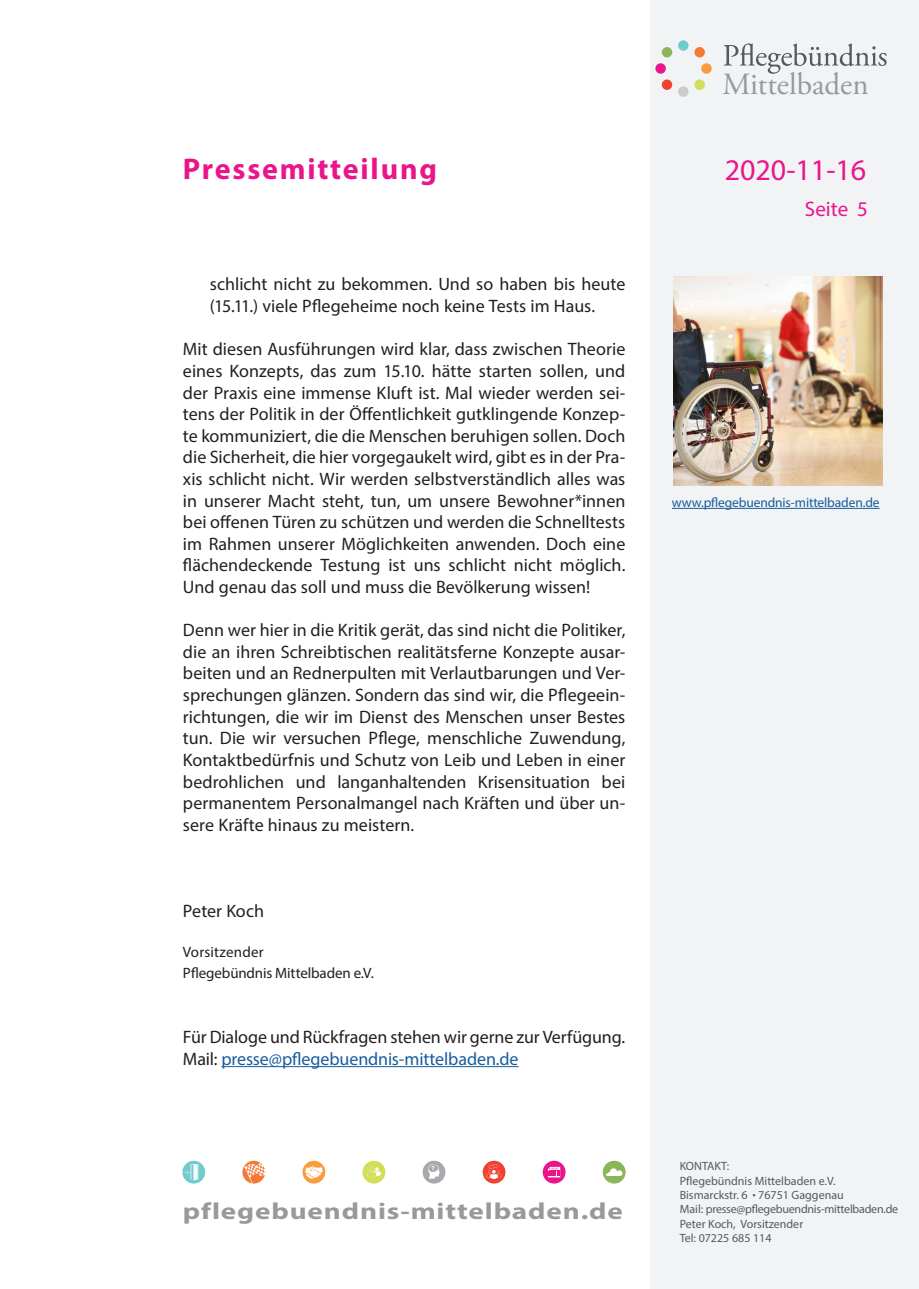
<style>
.page{position:relative;width:919px;height:1289px;background:#fff}
.page>*{position:absolute;margin:0;border:0;box-sizing:border-box;transform-origin:0 0}
.t1{font:30.75px "Adobe Garamond Pro";color:#97999c}
.t2{font:700 30px "Myriad Pro";letter-spacing:.06em;color:#ea148b}
.t3{font:30px "Myriad Pro";color:#ea148b}
.t4{font:700 23.25px "Myriad Pro";letter-spacing:.03em;color:#97999c;scale:1.25 1}
.t5{font:21px "Myriad Pro";color:#ea148b}
.t6{font:18px/21.6px "Myriad Pro";color:#231f20;text-align:justify}
.t7{font:18px "Myriad Pro";letter-spacing:-.005em;color:#175d9e}
.t8{font:15px "Myriad Pro";letter-spacing:-.005em;color:#231f20}
.t9{font:13.5px "Myriad Pro";letter-spacing:-.01em;color:#175d9e}
.t10{font:12px/14.4px "Myriad Pro";color:#57585a}
.s1{color:#231f20}
.s2{font-weight:700}
</style>
<div class="page">
<hr style="left:221px;top:1066px;width:297px;height:1px;background:#175d9e">
<div style="left:651px;top:0;width:267px;height:1288px;background:#f2f3f4"></div>
<div style="left:661px;top:47px;width:11px;height:10px;background:#8ab658;border-radius:50%"></div>
<div style="left:678px;top:40px;width:10px;height:11px;background:#71cbcc;border-radius:50%"></div>
<div style="left:694px;top:47px;width:10px;height:10px;background:#f37937;border-radius:50%"></div>
<div style="left:655px;top:63px;width:10px;height:11px;background:#ea148b;border-radius:50%"></div>
<div style="left:678px;top:86px;width:10px;height:11px;background:#cbccce;border-radius:50%"></div>
<div style="left:701px;top:63px;width:10px;height:11px;background:#f89c3c;border-radius:50%"></div>
<div style="left:694px;top:79px;width:10px;height:11px;background:#d1de58;border-radius:50%"></div>
<div style="left:661px;top:79px;width:11px;height:11px;background:#ef4230;border-radius:50%"></div>
<svg style="left:723px;top:43px;width:163px;height:31px"></svg>
<svg style="left:302px;top:1160px;width:23px;height:23px"></svg>
<svg style="left:305px;top:1166px;width:17px;height:12px"></svg>
<svg style="left:182px;top:1160px;width:23px;height:23px"></svg>
<svg style="left:242px;top:1160px;width:23px;height:23px"></svg>
<svg style="left:482px;top:1160px;width:23px;height:23px"></svg>
<svg style="left:486px;top:1164px;width:15px;height:14px"></svg>
<svg style="left:542px;top:1160px;width:23px;height:23px"></svg>
<svg style="left:548px;top:1166px;width:12px;height:11px"></svg>
<svg style="left:602px;top:1160px;width:23px;height:23px"></svg>
<svg style="left:606px;top:1168px;width:16px;height:7px"></svg>
<div style="left:362px;top:1160px;width:23px;height:23px;background:#d1de58;border-radius:50%"></div>
<svg style="left:367px;top:1166px;width:14px;height:11px"></svg>
<div style="left:422px;top:1160px;width:23px;height:23px;background:#a8a9ad;border-radius:50%"></div>
<svg style="left:428px;top:1164px;width:12px;height:14px"></svg>
<hr style="left:671px;top:508px;width:208px;height:1px;background:#175d9e">
<img style="left:673px;top:277px;width:209px;height:208px">
<h2 class="t2" style="left:183px;top:149px;width:255px">Pressemitteilung</h2>
<p class="t6" style="left:210px;top:273px;width:417px">schlicht nicht zu bekommen. Und so haben bis heute (15.11.) viele Pflegeheime noch keine Tests im Haus.</p>
<p class="t6" style="left:183px;top:338px;width:444px">Mit diesen Ausführungen wird klar, dass zwischen Theorie eines Konzepts, das zum 15.10. hätte starten sollen, und der Praxis eine immense Kluft ist. Mal wieder werden sei&shy;tens der Politik in der Öffentlichkeit gutklingende Konzep&shy;te kommuniziert, die die Menschen beruhigen sollen. Doch die Sicherheit, die hier vorgegaukelt wird, gibt es in der Pra&shy;xis schlicht nicht. Wir werden selbstverständlich alles was in unserer Macht steht, tun, um unsere Bewohner*innen bei offenen Türen zu schützen und werden die Schnelltests im Rahmen unserer Möglichkeiten anwenden. Doch eine flächendeckende Testung ist uns schlicht nicht möglich.<br>Und genau das soll und muss die Bevölkerung wissen!</p>
<p class="t6" style="left:183px;top:619px;width:444px">Denn wer hier in die Kritik gerät, das sind nicht die Politiker, die an ihren Schreibtischen realitätsferne Konzepte ausar&shy;beiten und an Rednerpulten mit Verlautbarungen und Ver&shy;sprechungen glänzen. Sondern das sind wir, die Pflegeein&shy;richtungen, die wir im Dienst des Menschen unser Bestes tun. Die wir versuchen Pflege, menschliche Zuwendung, Kontaktbedürfnis und Schutz von Leib und Leben in einer bedrohlichen und langanhaltenden Krisensituation bei permanentem Personalmangel nach Kräften und über un&shy;sere Kräfte hinaus zu meistern.</p>
<p class="t6" style="left:183px;top:900px;width:83px">Peter Koch</p>
<p class="t8" style="left:183px;top:942px;width:82px">Vorsitzender</p>
<p class="t8" style="left:183px;top:964px;width:192px">Pflegebündnis Mittelbaden e.V.</p>
<p class="t6" style="left:183px;top:1026px;width:444px">Für Dialoge und Rückfragen stehen wir gerne zur Verfügung.</p>
<p class="t7" style="left:183px;top:1047px;width:337px"><span class="s1">Mail:</span> presse@pflegebuendnis-mittelbaden.de</p>
<p class="t4" style="left:183px;top:1195px;width:353px">pflegebuendnis-mittelbaden.de</p>
<h1 class="t1" style="left:722px;top:66px;width:148px">Mittelbaden</h1>
<h2 class="t3" style="left:724px;top:151px;width:143px">2020-11-16</h2>
<p class="t5" style="left:804px;top:196px;width:64px">Seite 5</p>
<p class="t9" style="left:671px;top:494px;width:209px">www.pflegebuendnis-mittelbaden.de</p>
<p class="t10" style="left:679px;top:1158px;width:220px">KONTAKT:<br>Pflegebündnis Mittelbaden e.V.<br>Bismarckstr. 6 <span class="s2">·</span> 76751 Gaggenau<br>Mail: presse@pflegebuendnis-mittelbaden.de<br>Peter Koch, Vorsitzender<br>Tel: 07225 685 114</p>
</div>
